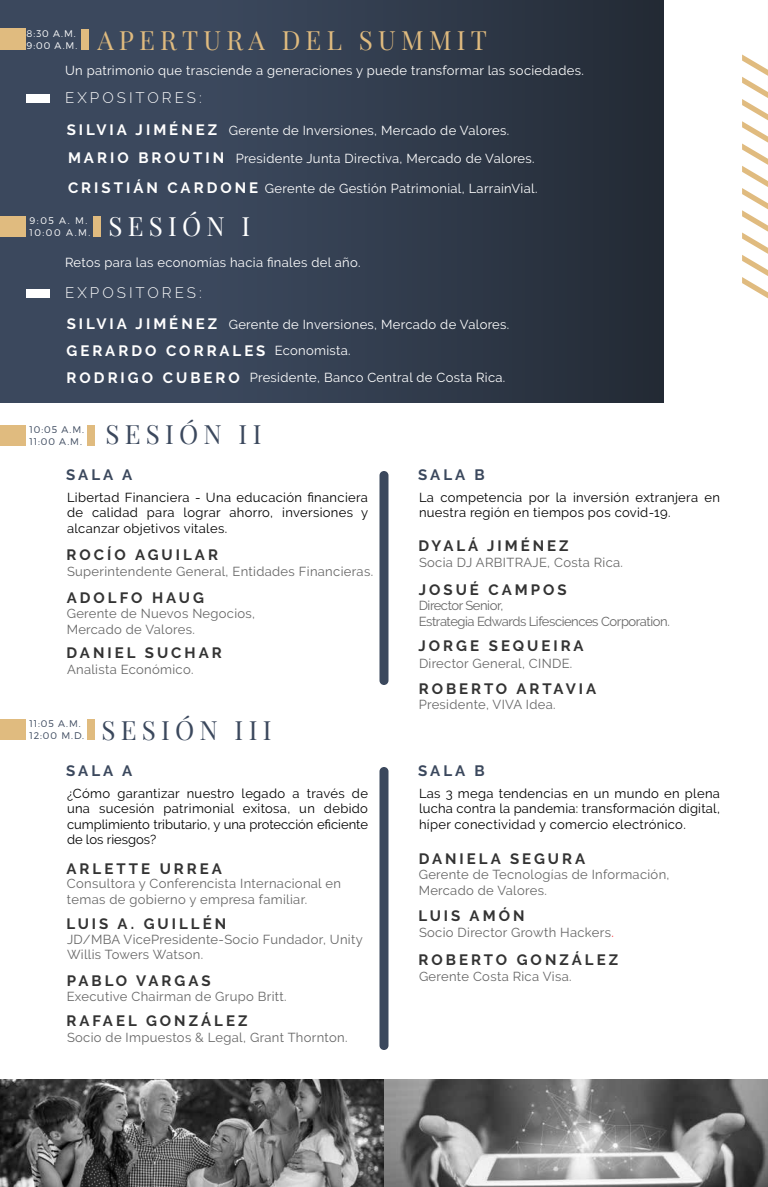
<style>
.page{position:relative;width:768px;height:1187px;background:#fff}
.page>*{position:absolute;margin:0;border:0;box-sizing:border-box;transform-origin:0 0}
.t1{font:26px "Playfair Display";letter-spacing:.2em;color:#e0bb7f}
.t2{font:26px "Playfair Display";letter-spacing:.2em;color:#3b485d}
.t3{font:26px "Playfair Display";letter-spacing:.2em;color:#fff}
.t4{font:300 15.1px "Raleway";letter-spacing:.2em;color:#fff}
.t5{font:700 15.1px "Raleway";letter-spacing:.2em;color:#3b485d}
.t6{font:700 15px "Raleway";letter-spacing:.2em;color:#333}
.t7{font:700 15px "Raleway";letter-spacing:.2em;color:#fff}
.t8{font:13px/15.6px "Raleway";letter-spacing:.025em;color:#666}
.t9{font:13px/15.6px "Raleway";letter-spacing:.025em;color:#000;text-align:justify}
.t10{font:13px "Raleway";letter-spacing:.025em;color:#fff}
.t11{font:13px/15.6px "Raleway";letter-spacing:-.035em;color:#666}
.t12{font:300 9.6px/11.5px "Montserrat";letter-spacing:.085em;color:#3b485d}
.t13{font:300 9.6px/11.5px "Montserrat";letter-spacing:.13em;color:#fff}
.s1{font-weight:700;font-size:15px}
.s2{color:#ff2e34}
</style>
<div class="page">
<div style="left:0;top:0;width:664px;height:403px;background:linear-gradient(to right,#414f66,#252d39)"></div>
<svg style="left:742px;top:54px;width:26px;height:244px"></svg>
<div style="left:81px;top:29px;width:8px;height:21px;background:#e0bb7f"></div>
<div style="left:0;top:29px;width:26px;height:21px;background:#e0bb7f"></div>
<div style="left:26px;top:95px;width:24px;height:8px;background:#fff"></div>
<div style="left:26px;top:290px;width:24px;height:8px;background:#fff"></div>
<div style="left:380px;top:471px;width:8px;height:214px;background:#3b485d;border-radius:4px"></div>
<div style="left:0;top:719px;width:26px;height:21px;background:#e0bb7f"></div>
<div style="left:380px;top:767px;width:8px;height:283px;background:#3b485d;border-radius:4px"></div>
<div style="left:93px;top:216px;width:8px;height:21px;background:#e0bb7f"></div>
<div style="left:0;top:216px;width:26px;height:21px;background:#e0bb7f"></div>
<div style="left:87px;top:425px;width:8px;height:21px;background:#e0bb7f"></div>
<div style="left:0;top:425px;width:26px;height:21px;background:#e0bb7f"></div>
<div style="left:87px;top:719px;width:8px;height:21px;background:#e0bb7f"></div>
<svg style="left:0;top:1079px;width:768px;height:108px;background:#707070"></svg>
<p class="t13" style="left:27px;top:28px;width:52px">8:30 A.M.<br>9:00 A.M.</p>
<h1 class="t1" style="left:98px;top:24px;width:391px">APERTURA DEL SUMMIT</h1>
<p class="t10" style="left:65px;top:63px;width:520px">Un patrimonio que trasciende a generaciones y puede transformar las sociedades.</p>
<p class="t4" style="left:65px;top:89px;width:138px">EXPOSITORES:</p>
<p class="t10" style="left:67px;top:123px;width:444px"><span class="s1">S I LV I A J I M É N E Z</span> Gerente de Inversiones, Mercado de Valores.</p>
<p class="t10" style="left:68px;top:151px;width:468px"><span class="s1">M A R I O B R O U T I N</span> Presidente Junta Directiva, Mercado de Valores.</p>
<p class="t10" style="left:68px;top:181px;width:471px"><span class="s1">C R I S T I Á N C A R D O N E</span> Gerente de Gestión Patrimonial, LarrainVial.</p>
<p class="t13" style="left:30px;top:215px;width:62px">9:05 A. M.<br>10:00 A.M.</p>
<h1 class="t3" style="left:109px;top:210px;width:143px">SESIÓN I</h1>
<p class="t10" style="left:65px;top:255px;width:297px">Retos para las economías hacia finales del año.</p>
<p class="t4" style="left:65px;top:284px;width:138px">EXPOSITORES:</p>
<p class="t10" style="left:67px;top:317px;width:444px"><span class="s1">S I LV I A J I M É N E Z</span> Gerente de Inversiones, Mercado de Valores.</p>
<p class="t10" style="left:275px;top:343px;width:77px">Economista.</p>
<p class="t7" style="left:67px;top:343px;width:200px">GERARDO CORRALES</p>
<p class="t10" style="left:67px;top:370px;width:440px"><span class="s1">R O D R I G O C U B E R O</span> Presidente, Banco Central de Costa Rica.</p>
<p class="t12" style="left:30px;top:424px;width:56px">10:05 A.M.<br>11:00 A.M.</p>
<h1 class="t2" style="left:106px;top:418px;width:157px">SESIÓN II</h1>
<p class="t5" style="left:66px;top:466px;width:68px">SALA A</p>
<p class="t9" style="left:67px;top:489px;width:303px">Libertad Financiera - Una educación financiera de calidad para lograr ahorro, inversiones y alcanzar objetivos vitales.</p>
<p class="t6" style="left:67px;top:547px;width:153px">ROCÍO AGUILAR</p>
<p class="t8" style="left:67px;top:563px;width:308px">Superintendente General, Entidades Financieras.</p>
<p class="t6" style="left:67px;top:589px;width:139px">ADOLFO HAUG</p>
<p class="t8" style="left:67px;top:606px;width:190px">Gerente de Nuevos Negocios,<br>Mercado de Valores.</p>
<p class="t6" style="left:67px;top:645px;width:157px">DANIEL SUCHAR</p>
<p class="t8" style="left:67px;top:661px;width:128px">Analista Económico.</p>
<p class="t12" style="left:30px;top:718px;width:56px">11:05 A.M.<br>12:00 M.D.</p>
<h1 class="t2" style="left:102px;top:714px;width:171px">SESIÓN III</h1>
<p class="t5" style="left:66px;top:762px;width:68px">SALA A</p>
<p class="t9" style="left:67px;top:785px;width:303px">¿Cómo garantizar nuestro legado a través de una sucesión patrimonial exitosa, un debido cumplimiento tributario, y una protección eficiente de los riesgos?</p>
<p class="t6" style="left:67px;top:861px;width:157px">ARLETTE URREA</p>
<p class="t8" style="left:67px;top:876px;width:275px">Consultora y Conferencista Internacional en temas de gobierno y empresa familiar.</p>
<p class="t6" style="left:67px;top:916px;width:161px">LUIS A. GUILLÉN</p>
<p class="t8" style="left:67px;top:931px;width:297px">JD/MBA VicePresidente-Socio Fundador, Unity<br>Willis Towers Watson.</p>
<p class="t6" style="left:67px;top:972px;width:145px">PABLO VARGAS</p>
<p class="t8" style="left:67px;top:989px;width:222px">Executive Chairman de Grupo Britt.</p>
<p class="t6" style="left:67px;top:1013px;width:182px">RAFAEL GONZÁLEZ</p>
<p class="t8" style="left:67px;top:1029px;width:282px">Socio de Impuestos &amp; Legal, Grant Thornton.</p>
<p class="t5" style="left:418px;top:466px;width:68px">SALA B</p>
<p class="t9" style="left:419px;top:489px;width:303px">La competencia por la inversión extranjera en nuestra región en tiempos pos covid-19.</p>
<p class="t6" style="left:419px;top:538px;width:152px">DYALÁ JIMÉNEZ</p>
<p class="t8" style="left:419px;top:554px;width:206px">Socia DJ ARBITRAJE, Costa Rica.</p>
<p class="t6" style="left:419px;top:581px;width:150px">JOSUÉ CAMPOS</p>
<p class="t11" style="left:419px;top:598px;width:253px">Director Senior,<br>Estrategia Edwards Lifesciences Corporation.</p>
<p class="t6" style="left:419px;top:638px;width:167px">JORGE SEQUEIRA</p>
<p class="t8" style="left:419px;top:655px;width:155px">Director General, CINDE.</p>
<p class="t6" style="left:419px;top:680px;width:179px">ROBERTO ARTAVIA</p>
<p class="t8" style="left:419px;top:697px;width:138px">Presidente, VIVA Idea.</p>
<p class="t5" style="left:418px;top:762px;width:68px">SALA B</p>
<p class="t9" style="left:419px;top:785px;width:303px">Las 3 mega tendencias en un mundo en plena lucha contra la pandemia: transformación digital, híper conectividad y comercio electrónico.</p>
<p class="t6" style="left:419px;top:850px;width:168px">DANIELA SEGURA</p>
<p class="t8" style="left:419px;top:867px;width:252px">Gerente de Tecnologías de Información,<br>Mercado de Valores.</p>
<p class="t6" style="left:419px;top:908px;width:107px">LUIS AMÓN</p>
<p class="t8" style="left:419px;top:924px;width:196px">Socio Director Growth Hackers<span class="s2">.</span></p>
<p class="t6" style="left:419px;top:952px;width:201px">ROBERTO GONZÁLEZ</p>
<p class="t8" style="left:419px;top:968px;width:154px">Gerente Costa Rica Visa.</p>
</div>
